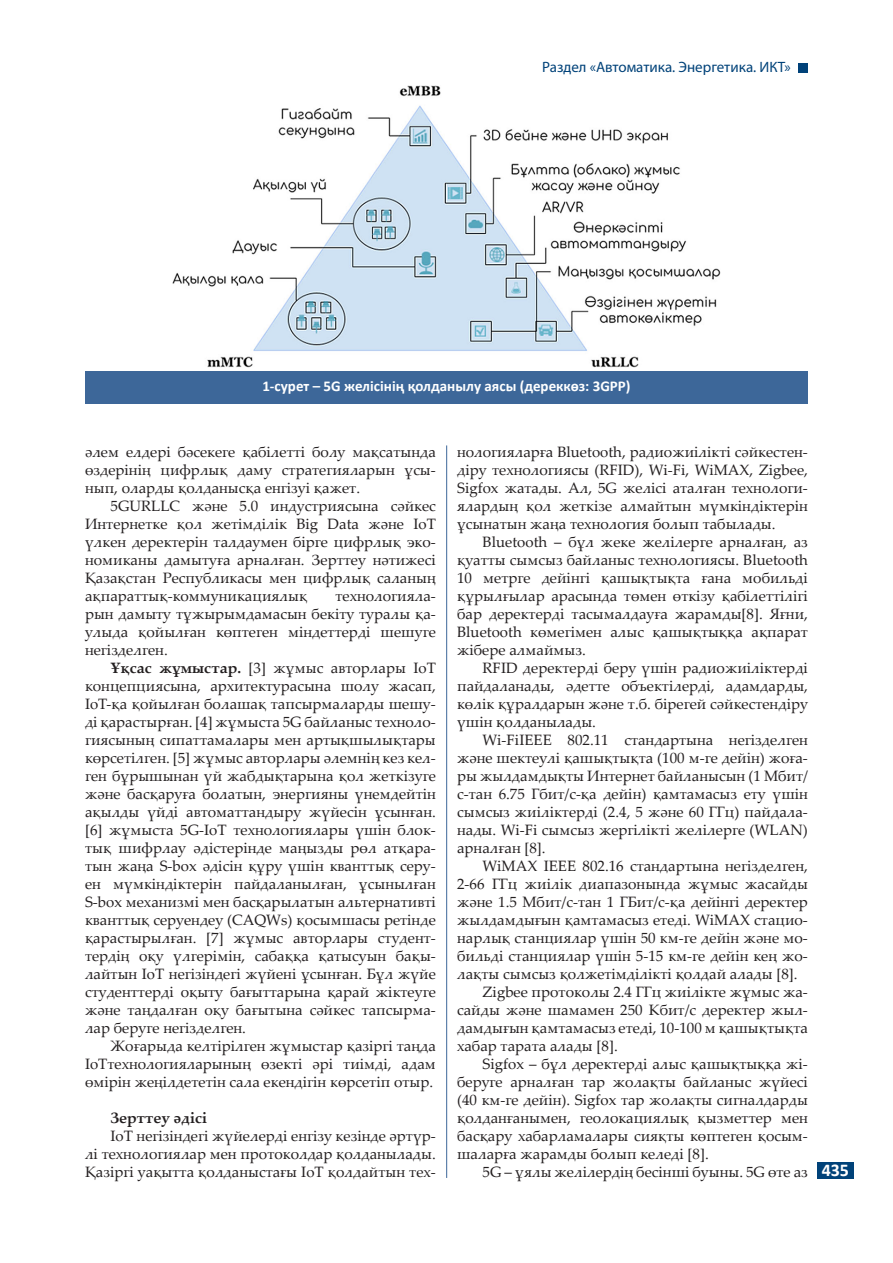
<style>
.page{position:relative;width:893px;height:1263px;background:#fff}
.page>*{position:absolute;margin:0;border:0;box-sizing:border-box;transform-origin:0 0}
.t1{font:700 18px "Calibri";color:#fff}
.ТЕКСТ_Palatino_Linot{font:15px/18px "Palatino Linotype";color:#231f20;text-align:justify}
.Рисунки_Calibri_10pt{font:700 15px "Calibri";color:#fff}
.t2{font:15px "Myriad Pro";color:#004279}
.ТЕКСТ_Palatino_Linot-2{font:700 15px "Palatino Linotype";color:#231f20}
.s1{font-weight:700}
</style>
<div class="page">
<div style="left:817px;top:1162px;width:36px;height:16px;background:#004279"></div>
<div style="left:798px;top:63px;width:10px;height:9px;background:#004279"></div>
<div style="left:85px;top:371px;width:723px;height:32px;background:#3d6799"></div>
<img style="left:173px;top:85px;width:547px;height:282px">
<hr style="left:446px;top:445px;width:1px;height:733px;background:#3d6799">
<p class="t2" style="left:542px;top:58px;width:250px">Раздел «Автоматика. Энергетика. ИКТ»</p>
<p class="Рисунки_Calibri_10pt" style="left:262px;top:375px;width:370px">1-сурет – 5G желісінің қолданылу аясы (дереккөз: 3GPP)</p>
<p class="ТЕКСТ_Palatino_Linot" style="left:85px;top:442px;width:352px">әлем елдері бәсекеге қабілетті болу мақсатында өздерінің цифрлық даму стратегияларын ұсы&shy;нып, оларды қолданысқа енгізуі қажет.</p>
<p class="ТЕКСТ_Palatino_Linot" style="left:85px;top:496px;width:352px;text-indent:26px">5GURLLC және 5.0 индустриясына сәйкес Интернетке қол жетімділік Big Data және IoT үлкен деректерін талдаумен бірге цифрлық эко&shy;номиканы дамытуға арналған. Зерттеу нәтижесі Қазақстан Республикасы мен цифрлық саланың ақпараттық-коммуникациялық</p>
<p class="ТЕКСТ_Palatino_Linot" style="left:85px;top:586px;width:352px;text-indent:250px">технологияла&shy;рын дамыту тұжырымдамасын бекіту туралы қа&shy;улыда қойылған көптеген міндеттерді шешуге негізделген.</p>
<p class="ТЕКСТ_Palatino_Linot" style="left:85px;top:658px;width:352px;text-indent:26px"><span class="s1">Ұқсас жұмыстар.</span> [3] жұмыс авторлары IoT концепциясына, архитектурасына шолу жасап, IoT-қа қойылған болашақ тапсырмаларды шешу&shy;ді қарастырған. [4] жұмыста 5G байланыс техноло&shy;гиясының сипаттамалары мен артықшылықтары көрсетілген. [5] жұмыс авторлары әлемнің кез кел&shy;ген бұрышынан үй жабдықтарына қол жеткізуге және басқаруға болатын, энергияны үнемдейтін ақылды үйді автоматтандыру жүйесін ұсынған. [6] жұмыста 5G-IoT технологиялары үшін блок&shy;тық шифрлау әдістерінде маңызды рөл атқара&shy;тын жаңа S-box әдісін құру үшін кванттық серу&shy;ен мүмкіндіктерін пайдаланылған, ұсынылған S-box механизмі мен басқарылатын альтернативті кванттық серуендеу (CAQWs) қосымшасы ретінде қарастырылған. [7] жұмыс авторлары студент&shy;тердің оқу үлгерімін, сабаққа қатысуын бақы&shy;лайтын IoT негізіндегі жүйені ұсынған. Бұл жүйе студенттерді оқыту бағыттарына қарай жіктеуге және таңдалған оқу бағытына сәйкес тапсырма&shy;лар беруге негізделген.</p>
<p class="ТЕКСТ_Palatino_Linot" style="left:85px;top:1036px;width:352px;text-indent:26px">Жоғарыда келтірілген жұмыстар қазіргі таңда IoTтехнологияларының өзекті әрі тиімді, адам өмірін жеңілдететін сала екендігін көрсетіп отыр.</p>
<p class="ТЕКСТ_Palatino_Linot-2" style="left:111px;top:1107px;width:98px">Зерттеу әдісі</p>
<p class="ТЕКСТ_Palatino_Linot" style="left:85px;top:1126px;width:352px;text-indent:26px">IoT негізіндегі жүйелерді енгізу кезінде әртүр&shy;лі технологиялар мен протоколдар қолданылады.<br>Қазіргі уақытта қолданыстағы IoT қолдайтын тех-</p>
<p class="ТЕКСТ_Palatino_Linot" style="left:457px;top:442px;width:352px">нологияларға Bluetooth, радиожиілікті сәйкестен&shy;діру технологиясы (RFID), Wi-Fi, WiMAX, Zigbee, Sigfox жатады. Ал, 5G желісі аталған технологи&shy;ялардың қол жеткізе алмайтын мүмкіндіктерін ұсынатын жаңа технология болып табылады.</p>
<p class="ТЕКСТ_Palatino_Linot" style="left:457px;top:532px;width:352px;text-indent:26px">Bluetooth – бұл жеке желілерге арналған, аз қуатты сымсыз байланыс технологиясы. Bluetooth 10 метрге дейінгі қашықтықта ғана мобильді құрылғылар арасында төмен өткізу қабілеттілігі бар деректерді тасымалдауға жарамды[8]. Яғни, Bluetooth көмегімен алыс қашықтыққа ақпарат жібере алмаймыз.</p>
<p class="ТЕКСТ_Palatino_Linot" style="left:457px;top:658px;width:352px;text-indent:26px">RFID деректерді беру үшін радиожиіліктерді пайдаланады, әдетте объектілерді, адамдарды, көлік құралдарын және т.б. бірегей сәйкестендіру үшін қолданылады.</p>
<p class="ТЕКСТ_Palatino_Linot" style="left:457px;top:730px;width:352px;text-indent:26px">Wi-FiIEEE 802.11 стандартына негізделген және шектеулі қашықтықта (100 м-ге дейін) жоға&shy;ры жылдамдықты Интернет байланысын (1 Мбит/ с-тан 6.75 Гбит/с-қа дейін) қамтамасыз ету үшін сымсыз жиіліктерді (2.4, 5 және 60 ГГц) пайдала&shy;нады. Wi-Fi сымсыз жергілікті желілерге (WLAN) арналған [8].</p>
<p class="ТЕКСТ_Palatino_Linot" style="left:457px;top:856px;width:352px;text-indent:26px">WiMAX IEEE 802.16 стандартына негізделген, 2-66 ГГц жиілік диапазонында жұмыс жасайды және 1.5 Мбит/с-тан 1 ГБит/с-қа дейінгі деректер жылдамдығын қамтамасыз етеді. WiMAX стацио&shy;нарлық станциялар үшін 50 км-ге дейін және мо&shy;бильді станциялар үшін 5-15 км-ге дейін кең жо&shy;лақты сымсыз қолжетімділікті қолдай алады [8].</p>
<p class="ТЕКСТ_Palatino_Linot" style="left:457px;top:982px;width:352px;text-indent:26px">Zigbee протоколы 2.4 ГГц жиілікте жұмыс жа&shy;сайды және шамамен 250 Кбит/с деректер жыл&shy;дамдығын қамтамасыз етеді, 10-100 м қашықтықта хабар тарата алады [8].</p>
<p class="ТЕКСТ_Palatino_Linot" style="left:457px;top:1054px;width:352px;text-indent:26px">Sigfox – бұл деректерді алыс қашықтыққа жі&shy;беруге арналған тар жолақты байланыс жүйесі (40 км-ге дейін). Sigfox тар жолақты сигналдарды қолданғанымен, геолокациялық қызметтер мен басқару хабарламалары сияқты көптеген қосым&shy;шаларға жарамды болып келеді [8].</p>
<p class="ТЕКСТ_Palatino_Linot" style="left:483px;top:1162px;width:327px">5G – ұялы желілердің бесінші буыны. 5G өте аз</p>
<p class="t1" style="left:822px;top:1157px;width:29px">435</p>
</div>
